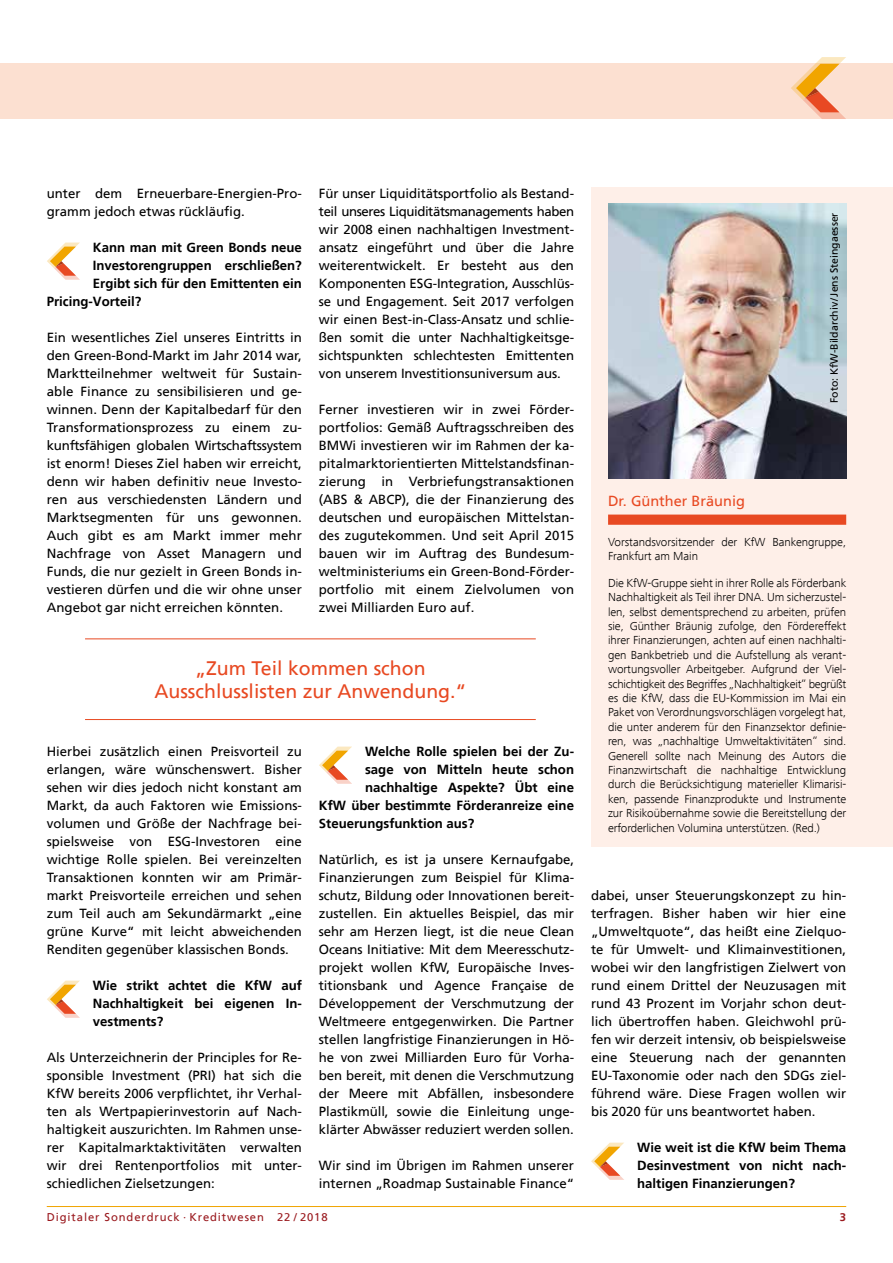
<style>
.page{position:relative;width:893px;height:1263px;background:#fff}
.page>*{position:absolute;margin:0;border:0;box-sizing:border-box;transform-origin:0 0}
.t1{font:19.5px/22.5px "Frutiger";color:#e84922;text-align:center}
.t2{font:14.55px "Frutiger";color:#e84922}
.t3{font:13.2px/18px "Frutiger";color:#000;text-align:justify}
.t4{font:700 13.2px/18px "Frutiger";color:#000;text-align:justify}
.t5{font:300 12px/14.4px "Frutiger Next Com";letter-spacing:-.005em;color:#000}
.t6{font:11.25px "Frutiger";letter-spacing:.08em;color:#9a191e}
.t7{font:700 11.25px "Frutiger";color:#9a191e}
.t8{font:10.5px "Frutiger";color:#000}
</style>
<div class="page">
<div style="left:0;top:64px;width:893px;height:55px;background:#fce0d1"></div>
<svg style="left:791px;top:57px;width:55px;height:62px"></svg>
<hr style="left:47px;top:1206px;width:799px;height:1px;background:#f0a400">
<svg style="left:47px;top:242px;width:33px;height:38px"></svg>
<svg style="left:47px;top:980px;width:33px;height:38px"></svg>
<svg style="left:319px;top:746px;width:33px;height:38px"></svg>
<hr style="left:85px;top:638px;width:451px;height:1px;background:#e84922">
<hr style="left:85px;top:719px;width:451px;height:1px;background:#e84922">
<svg style="left:591px;top:1142px;width:33px;height:38px"></svg>
<div style="left:591px;top:187px;width:302px;height:659px;background:#feefe8"></div>
<div style="left:608px;top:515px;width:238px;height:10px;background:#e84922"></div>
<img style="left:608px;top:204px;width:238px;height:274px">
<p class="t3" style="left:47px;top:185px;width:257px">unter dem Erneuerbare-Energien-Pro&shy;gramm jedoch etwas rückläufig.</p>
<p class="t4" style="left:93px;top:239px;width:210px">Kann man mit Green Bonds neue</p>
<p class="t4" style="left:93px;top:257px;width:210px">Investorengruppen erschließen?</p>
<p class="t4" style="left:93px;top:275px;width:210px">Ergibt sich für den Emittenten ein</p>
<p class="t4" style="left:47px;top:293px;width:96px">Pricing-Vorteil?</p>
<p class="t3" style="left:47px;top:329px;width:257px">Ein wesentliches Ziel unseres Eintritts in den Green-Bond-Markt im Jahr 2014 war, Marktteilnehmer weltweit für Sustain&shy;able Finance zu sensibilisieren und ge&shy;winnen. Denn der Kapitalbedarf für den Transformationsprozess zu einem zu&shy;kunftsfähigen globalen Wirtschaftssystem ist enorm! Dieses Ziel haben wir erreicht, denn wir haben definitiv neue Investo&shy;ren aus verschiedensten Ländern und Marktsegmenten für uns gewonnen.<br>Auch gibt es am Markt immer mehr Nachfrage von Asset Managern und Funds, die nur gezielt in Green Bonds in&shy;vestieren dürfen und die wir ohne unser Angebot gar nicht erreichen könnten.</p>
<p class="t3" style="left:319px;top:185px;width:257px">Für unser Liquiditätsportfolio als Bestand&shy;teil unseres Liquiditätsmanagements haben wir 2008 einen nachhaltigen Investment&shy;ansatz eingeführt und über die Jahre weiterentwickelt. Er besteht aus den Komponenten ESG-Integration, Ausschlüs&shy;se und Engagement. Seit 2017 verfolgen wir einen Best-in-Class-Ansatz und schlie&shy;ßen somit die unter Nachhaltigkeitsge&shy;sichtspunkten schlechtesten Emittenten von unserem Investitionsuniversum aus.</p>
<p class="t3" style="left:319px;top:401px;width:257px">Ferner investieren wir in zwei Förder&shy;portfolios: Gemäß Auftragsschreiben des BMWi investieren wir im Rahmen der ka&shy;pitalmarktorientierten Mittelstandsfinan&shy;zierung in Verbriefungstransaktionen (ABS &amp; ABCP), die der Finanzierung des deutschen und europäischen Mittelstan&shy;des zugutekommen. Und seit April 2015 bauen wir im Auftrag des Bundesum&shy;weltministeriums ein Green-Bond-Förder&shy;portfolio mit einem Zielvolumen von zwei Milliarden Euro auf.</p>
<h1 class="t1" style="left:154px;top:658px;width:314px">„Zum Teil kommen schon<br>Ausschlusslisten zur Anwendung.“</h1>
<p class="t3" style="left:47px;top:743px;width:257px">Hierbei zusätzlich einen Preisvorteil zu erlangen, wäre wünschenswert. Bisher sehen wir dies jedoch nicht konstant am Markt, da auch Faktoren wie Emissions&shy;volumen und Größe der Nachfrage bei&shy;spielsweise von ESG-Investoren eine wichtige Rolle spielen. Bei vereinzelten Transaktionen konnten wir am Primär&shy;markt Preisvorteile erreichen und sehen zum Teil auch am Sekundärmarkt „eine grüne Kurve“ mit leicht abweichenden Renditen gegenüber klassischen Bonds.</p>
<p class="t4" style="left:93px;top:977px;width:210px">Wie strikt achtet die KfW auf Nachhaltigkeit bei eigenen In&shy;vestments?</p>
<p class="t3" style="left:47px;top:1049px;width:257px">Als Unterzeichnerin der Principles for Re&shy;sponsible Investment (PRI) hat sich die KfW bereits 2006 verpflichtet, ihr Verhal&shy;ten als Wertpapierinvestorin auf Nach&shy;haltigkeit auszurichten. Im Rahmen unse&shy;rer Kapitalmarktaktivitäten verwalten wir drei Rentenportfolios mit unter&shy;schiedlichen Zielsetzungen:</p>
<p class="t4" style="left:365px;top:743px;width:210px">Welche Rolle spielen bei der Zu-</p>
<p class="t4" style="left:365px;top:761px;width:211px">sage von Mitteln heute schon</p>
<p class="t4" style="left:365px;top:779px;width:210px">nachhaltige Aspekte? Übt eine</p>
<p class="t4" style="left:319px;top:797px;width:257px">KfW über bestimmte Förderanreize eine</p>
<p class="t4" style="left:319px;top:815px;width:157px">Steuerungsfunktion aus?</p>
<p class="t3" style="left:319px;top:851px;width:257px">Natürlich, es ist ja unsere Kernaufgabe, Finanzierungen zum Beispiel für Klima&shy;schutz, Bildung oder Innovationen bereit&shy;zustellen. Ein aktuelles Beispiel, das mir sehr am Herzen liegt, ist die neue Clean Oceans Initiative: Mit dem Meeresschutz&shy;projekt wollen KfW, Europäische Inves&shy;titionsbank und Agence Française de Développement der Verschmutzung der Weltmeere entgegenwirken. Die Partner stellen langfristige Finanzierungen in Hö&shy;he von zwei Milliarden Euro für Vorha&shy;ben bereit, mit denen die Verschmutzung der Meere mit Abfällen, insbesondere Plastikmüll, sowie die Einleitung unge&shy;klärter Abwässer reduziert werden sollen.</p>
<p class="t3" style="left:319px;top:1157px;width:257px">Wir sind im Übrigen im Rahmen unserer internen „Roadmap Sustainable Finance“</p>
<p class="t8" style="left:829px;top:403px;width:192px;rotate:-90deg">Foto: KfW-Bildarchiv/Jens Steingaesser</p>
<p class="t2" style="left:608px;top:494px;width:138px">Dr. Günther Bräunig</p>
<p class="t5" style="left:608px;top:535px;width:240px">Vorstandsvorsitzender der KfW Bankengruppe,<br>Frankfurt am Main</p>
<p class="t5" style="left:608px;top:576px;width:240px;text-align:justify">Die KfW-Gruppe sieht in ihrer Rolle als Förderbank Nachhaltigkeit als Teil ihrer DNA. Um sicherzustel&shy;len, selbst dementsprechend zu arbeiten, prüfen sie, Günther Bräunig zufolge, den Fördereffekt ihrer Finanzierungen, achten auf einen nachhalti&shy;gen Bankbetrieb und die Aufstellung als verant&shy;wortungsvoller Arbeitgeber. Aufgrund der Viel&shy;schichtigkeit des Begriffes „Nachhaltigkeit“ begrüßt es die KfW, dass die EU-Kommission im Mai ein Paket von Verordnungsvorschlägen vorgelegt hat, die unter anderem für den Finanzsektor definie&shy;ren, was „nachhaltige Umweltaktivitäten“ sind.<br>Generell sollte nach Meinung des Autors die Finanzwirtschaft die nachhaltige Entwicklung durch die Berücksichtigung materieller Klimarisi&shy;ken, passende Finanzprodukte und Instrumente zur Risikoübernahme sowie die Bereitstellung der erforderlichen Volumina unterstützen. (Red.)</p>
<p class="t3" style="left:591px;top:887px;width:257px">dabei, unser Steuerungskonzept zu hin&shy;terfragen. Bisher haben wir hier eine „Umweltquote“, das heißt eine Zielquo&shy;te für Umwelt- und Klimainvestitionen, wobei wir den langfristigen Zielwert von rund einem Drittel der Neuzusagen mit rund 43 Prozent im Vorjahr schon deut&shy;lich übertroffen haben. Gleichwohl prü&shy;fen wir derzeit intensiv, ob beispielsweise eine Steuerung nach der genannten EU-Taxonomie oder nach den SDGs ziel&shy;führend wäre. Diese Fragen wollen wir bis 2020 für uns beantwortet haben.</p>
<p class="t4" style="left:637px;top:1139px;width:210px">Wie weit ist die KfW beim Thema Desinvestment von nicht nach&shy;haltigen Finanzierungen?</p>
<p class="t6" style="left:47px;top:1211px;width:282px">Digitaler Sonderdruck · Kreditwesen 22 / 2018</p>
<p class="t7" style="left:840px;top:1211px;width:8px">3</p>
</div>
